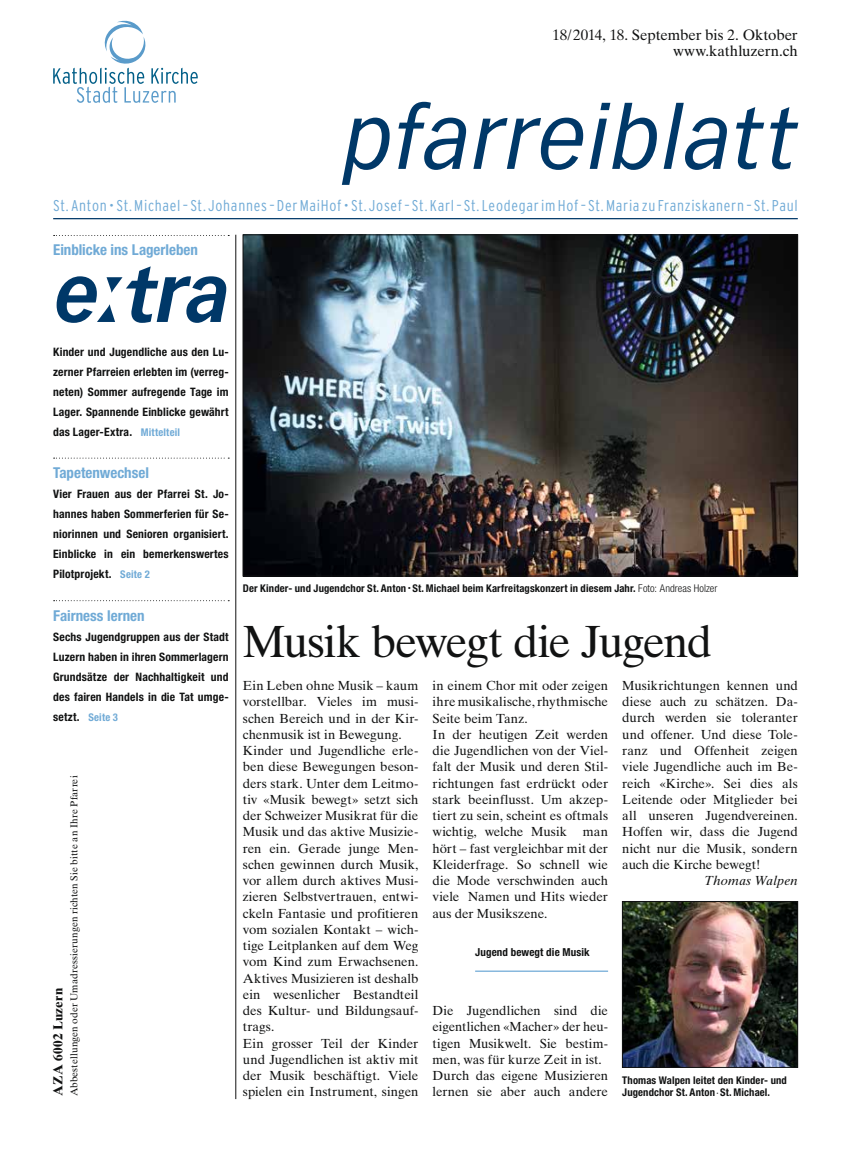
<style>
.page{position:relative;width:851px;height:1170px;background:#fff}
.page>*{position:absolute;margin:0;border:0;box-sizing:border-box;transform-origin:0 0}
.t1{font:italic 85px "Vectora LT Std";letter-spacing:.025em;color:#003868}
.t2{font:45px "Times Ten LT Std";letter-spacing:-.035em;color:#111212}
.t3{font:300 condensed 15.62px "Interstate";letter-spacing:.045em;color:#70aad6}
.t4{font:700 condensed 15px "Helvetica Neue LT Std";color:#70aad6}
.t5{font:15px/16.2px "Times Ten LT Std";letter-spacing:-.01em;color:#111212;text-align:right}
.t6{font:13.12px/16.2px "Times Ten LT Std";letter-spacing:-.005em;color:#111212}
.t7{font:700 13.12px "Times Ten LT Std";letter-spacing:.03em;color:#111212}
.t8{font:italic 13.12px "Times Ten LT Std";letter-spacing:.015em;color:#111212}
.t9{font:700 condensed 11.62px/20px "Helvetica Neue LT Std";letter-spacing:.015em;color:#111212;text-align:justify}
.t10{font:700 condensed 11px "Helvetica Neue LT Std";letter-spacing:.01em;color:#111212}
.t11{font:700 condensed 10.62px/12.8px "Helvetica Neue LT Std";letter-spacing:.01em;color:#111212}
.t12{font:10px "Times Ten LT Std";letter-spacing:.01em;color:#111212}
.s1{font-size:10.62px;color:#70aad6}
.s2{font-weight:300}
.s3{font-size:6.25px}
</style>
<div class="page">
<hr style="left:235px;top:235px;width:1px;height:863px;background:#111212">
<hr style="left:53px;top:218px;width:744px;height:1px;background:#003868">
<svg style="left:54px;top:235px;width:175px;height:1px"></svg>
<svg style="left:54px;top:457px;width:175px;height:1px"></svg>
<svg style="left:54px;top:600px;width:175px;height:1px"></svg>
<img style="left:245px;top:237px;width:550px;height:337px">
<img style="left:624px;top:903px;width:171px;height:162px">
<div style="left:622px;top:901px;width:175px;height:166px;border:1px solid #111212"></div>
<hr style="left:475px;top:970px;width:133px;height:1px;background:#70aad6">
<svg style="left:53px;top:21px;width:145px;height:82px"></svg>
<svg style="left:57px;top:266px;width:169px;height:57px"></svg>
<p class="t5" style="left:552px;top:26px;width:246px">18/2014, 18. September bis 2. Oktober www.kathluzern.ch</p>
<h1 class="t1" style="left:344px;top:90px;width:454px">pfarreiblatt</h1>
<p class="t3" style="left:53px;top:197px;width:746px">St. Anton • St. Michael – St. Johannes – Der MaiHof • St. Josef – St. Karl – St. Leodegar im Hof – St. Maria zu Franziskanern – St. Paul</p>
<p class="t4" style="left:53px;top:241px;width:146px">Einblicke ins Lagerleben</p>
<p class="t9" style="left:53px;top:341px;width:177px">Kinder und Jugendliche aus den Lu&shy;zerner Pfarreien erlebten im (verreg&shy;neten) Sommer aufregende Tage im Lager. Spannende Einblicke gewährt das Lager-Extra. <span class="s1">Mittelteil</span></p>
<p class="t4" style="left:53px;top:463px;width:97px">Tapetenwechsel</p>
<p class="t9" style="left:53px;top:484px;width:177px">Vier Frauen aus der Pfarrei St. Jo&shy;hannes haben Sommerferien für Se&shy;niorinnen und Senioren organisiert.<br>Einblicke in ein bemerkenswertes Pilotprojekt. <span class="s1">Seite 2</span></p>
<p class="t4" style="left:53px;top:606px;width:93px">Fairness lernen</p>
<p class="t9" style="left:53px;top:626px;width:177px">Sechs Jugendgruppen aus der Stadt Luzern haben in ihren Sommerlagern Grundsätze der Nachhaltigkeit und des fairen Handels in die Tat umge&shy;setzt. <span class="s1">Seite 3</span></p>
<p class="t12" style="left:68px;top:1096px;width:322px;rotate:-90deg">Abbestellungen oder Umadressierungen richten Sie bitte an Ihre Pfarrei</p>
<p class="t7" style="left:50px;top:1096px;width:110px;rotate:-90deg">AZA 6002 Luzern</p>
<p class="t11" style="left:243px;top:582px;width:476px">Der Kinder- und Jugendchor St. Anton ∙ St. Michael beim Karfreitagskonzert in diesem Jahr. <span class="s2">Foto: Andreas Holzer</span></p>
<h2 class="t2" style="left:243px;top:615px;width:470px">Musik bewegt die Jugend</h2>
<p class="t6" style="left:243px;top:677px;width:177px">Ein Leben ohne Musik – kaum vorstellbar. Vieles im musi&shy;schen Bereich und in der Kir&shy;chenmusik ist in Bewegung.<br>Kinder und Jugendliche erle&shy;ben diese Bewegungen beson&shy;ders stark. Unter dem Leitmo&shy;tiv «Musik bewegt» setzt sich der Schweizer Musikrat für die<br>Musik und das aktive Musizie&shy;ren ein. Gerade junge Men&shy;schen gewinnen durch Musik, vor allem durch aktives Musi&shy;zieren Selbstvertrauen, entwi&shy;ckeln Fantasie und profitieren vom sozialen Kontakt – wich&shy;tige Leitplanken auf dem Weg vom Kind zum Erwachsenen.<br>Aktives Musizieren ist deshalb ein wesenlicher Bestandteil des Kultur- und Bildungsauf&shy;trags.<br>Ein grosser Teil der Kinder und Jugendlichen ist aktiv mit der Musik beschäftigt. Viele spielen ein Instrument, singen</p>
<p class="t6" style="left:432px;top:677px;width:177px">in einem Chor mit oder zeigen ihre musikalische, rhythmische<br>Seite beim Tanz.<br>In der heutigen Zeit werden die Jugendlichen von der Viel&shy;falt der Musik und deren Stil&shy;richtungen fast erdrückt oder stark beeinflusst. Um akzep&shy;tiert zu sein, scheint es oftmals wichtig, welche Musik man hört – fast vergleichbar mit der<br>Kleiderfrage. So schnell wie die Mode verschwinden auch viele Namen und Hits wieder aus der Musikszene.</p>
<p class="t10" style="left:475px;top:945px;width:116px">Jugend bewegt die Musik</p>
<p class="t6" style="left:622px;top:677px;width:177px;text-align:justify">Musikrichtungen kennen und diese auch zu schätzen. Da&shy;durch werden sie toleranter und offener. Und diese Tole&shy;ranz und Offenheit zeigen viele Jugendliche auch im Be&shy;reich «Kirche». Sei dies als Leitende oder Mitglieder bei all unseren Jugendvereinen.<br>Hoffen wir, dass die Jugend nicht nur die Musik, sondern auch die Kirche bewegt!</p>
<p class="t8" style="left:704px;top:872px;width:95px">Thomas Walpen</p>
<p class="t6" style="left:432px;top:1002px;width:177px">Die Jugendlichen sind die eigentlichen «Macher» der heu&shy;tigen Musikwelt. Sie bestim&shy;men, was für kurze Zeit in ist.<br>Durch das eigene Musizieren lernen sie aber auch andere</p>
<p class="t11" style="left:622px;top:1073px;width:166px">Thomas Walpen leitet den Kinder- und<br>Jugendchor St. Anton <span class="s3">∙</span> St. Michael.</p>
</div>
